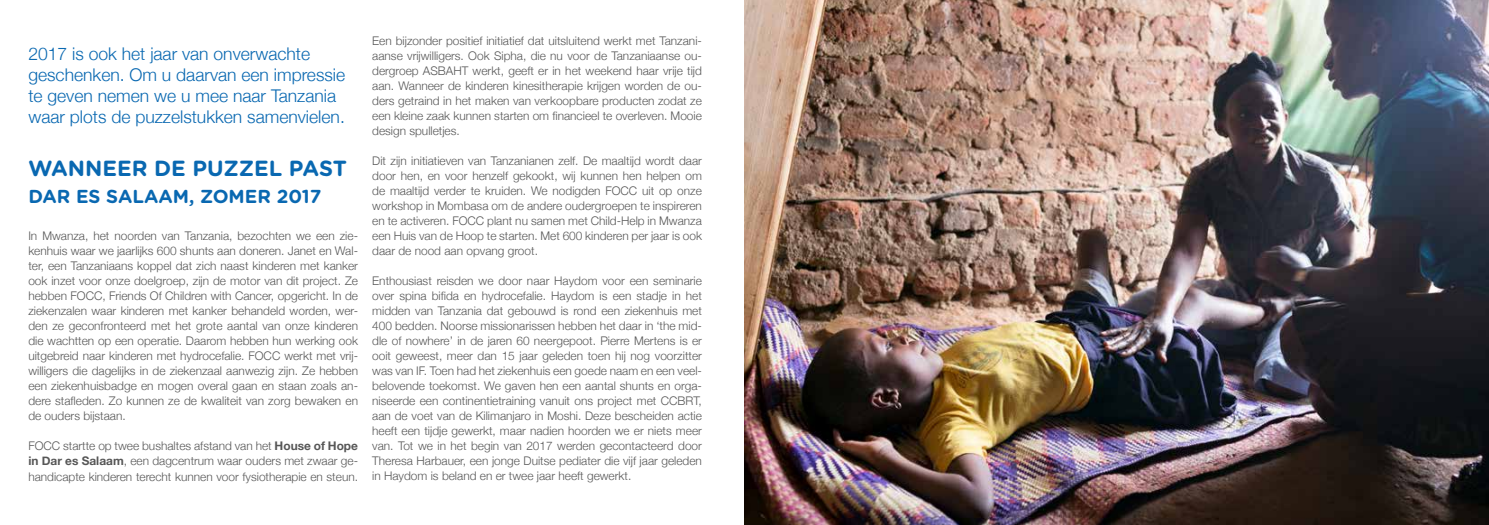
<style>
.page{position:relative;width:1489px;height:525px;background:#fff}
.page>*{position:absolute;margin:0;border:0;box-sizing:border-box;transform-origin:0 0}
.t1{font:700 21.88px "Gotham Rounded";color:#0968b1}
.t2{font:700 18.75px "Gotham Rounded";color:#0968b1}
.t3{font:300 17.5px/21px "Helvetica Neue";color:#0968b1}
.t4{font:300 11.88px/15px "Helvetica Neue";color:#575757;text-align:justify}
.s1{font-weight:700}
</style>
<div class="page">
<img style="left:744px;top:0;width:744px;height:524px">
<h3 class="t3" style="left:28px;top:42px;width:318px">2017 is ook het jaar van onverwachte geschenken. Om u daarvan een impressie te geven nemen we u mee naar Tanzania waar plots de puzzelstukken samenvielen.</h3>
<h1 class="t1" style="left:28px;top:152px;width:320px">WANNEER DE PUZZEL PAST</h1>
<h2 class="t2" style="left:28px;top:182px;width:294px">DAR ES SALAAM, ZOMER 2017</h2>
<p class="t4" style="left:28px;top:227px;width:331px">In Mwanza, het noorden van Tanzania, bezochten we een zie&shy;kenhuis waar we jaarlijks 600 shunts aan doneren. Janet en Wal&shy;ter, een Tanzaniaans koppel dat zich naast kinderen met kanker ook inzet voor onze doelgroep, zijn de motor van dit project. Ze hebben FOCC, Friends Of Children with Cancer, opgericht. In de ziekenzalen waar kinderen met kanker behandeld worden, wer&shy;den ze geconfronteerd met het grote aantal van onze kinderen die wachtten op een operatie. Daarom hebben hun werking ook uitgebreid naar kinderen met hydrocefalie. FOCC werkt met vrij&shy;willigers die dagelijks in de ziekenzaal aanwezig zijn. Ze hebben een ziekenhuisbadge en mogen overal gaan en staan zoals an&shy;dere stafleden. Zo kunnen ze de kwaliteit van zorg bewaken en de ouders bijstaan.</p>
<p class="t4" style="left:28px;top:437px;width:331px">FOCC startte op twee bushaltes afstand van het <span class="s1">House of Hope in Dar es Salaam</span>, een dagcentrum waar ouders met zwaar ge&shy;handicapte kinderen terecht kunnen voor fysiotherapie en steun.</p>
<p class="t4" style="left:372px;top:32px;width:331px">Een bijzonder positief initiatief dat uitsluitend werkt met Tanzani&shy;aanse vrijwilligers. Ook Sipha, die nu voor de Tanzaniaanse ou&shy;dergroep ASBAHT werkt, geeft er in het weekend haar vrije tijd aan. Wanneer de kinderen kinesitherapie krijgen worden de ou&shy;ders getraind in het maken van verkoopbare producten zodat ze een kleine zaak kunnen starten om financieel te overleven. Mooie design spulletjes.</p>
<p class="t4" style="left:372px;top:152px;width:331px">Dit zijn initiatieven van Tanzanianen zelf. De maaltijd wordt daar door hen, en voor henzelf gekookt, wij kunnen hen helpen om de maaltijd verder te kruiden. We nodigden FOCC uit op onze workshop in Mombasa om de andere oudergroepen te inspireren en te activeren. FOCC plant nu samen met Child-Help in Mwanza een Huis van de Hoop te starten. Met 600 kinderen per jaar is ook daar de nood aan opvang groot.</p>
<p class="t4" style="left:372px;top:272px;width:331px">Enthousiast reisden we door naar Haydom voor een seminarie over spina bifida en hydrocefalie. Haydom is een stadje in het midden van Tanzania dat gebouwd is rond een ziekenhuis met 400 bedden. Noorse missionarissen hebben het daar in ‘the mid&shy;dle of nowhere’ in de jaren 60 neergepoot. Pierre Mertens is er ooit geweest, meer dan 15 jaar geleden toen hij nog voorzitter was van IF. Toen had het ziekenhuis een goede naam en een veel&shy;belovende toekomst. We gaven hen een aantal shunts en orga&shy;niseerde een continentietraining vanuit ons project met CCBRT, aan de voet van de Kilimanjaro in Moshi. Deze bescheiden actie heeft een tijdje gewerkt, maar nadien hoorden we er niets meer van. Tot we in het begin van 2017 werden gecontacteerd door Theresa Harbauer, een jonge Duitse pediater die vijf jaar geleden in Haydom is beland en er twee jaar heeft gewerkt.</p>
</div>
